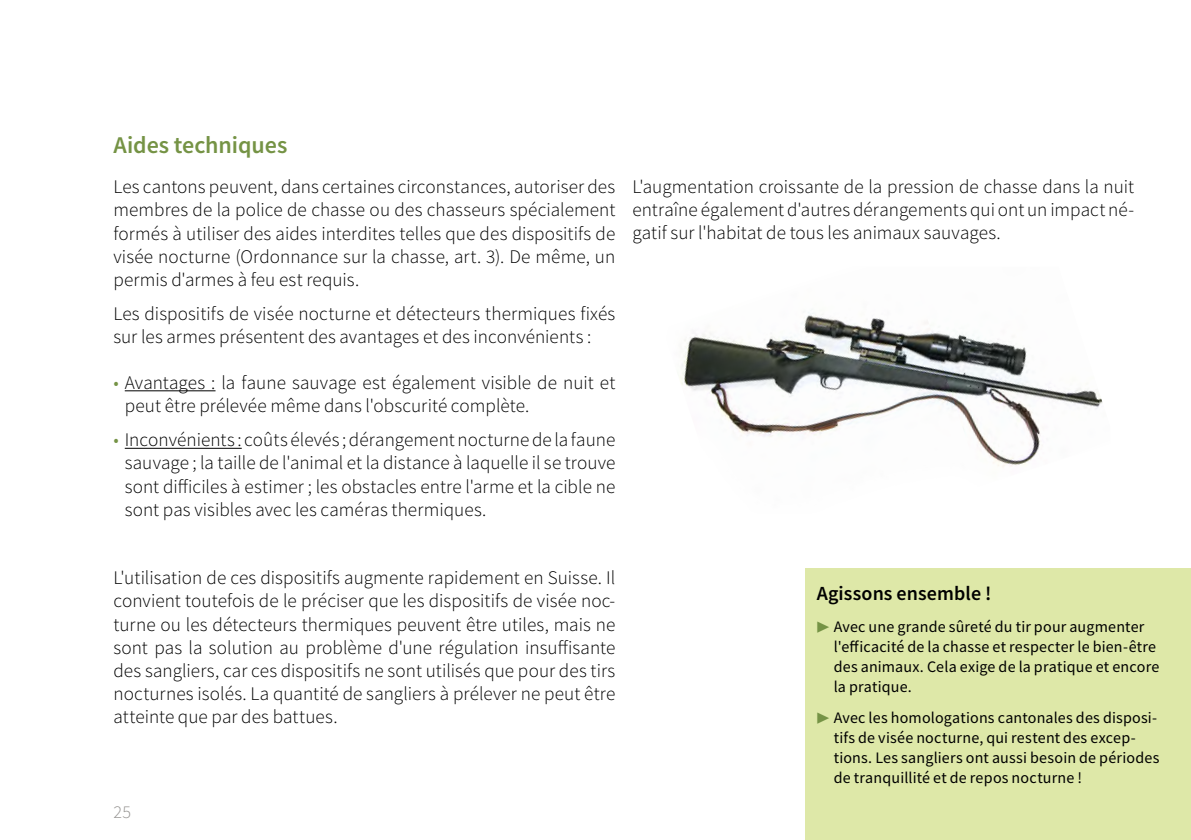
<style>
.page{position:relative;width:1191px;height:840px;background:#fff}
.page>*{position:absolute;margin:0;border:0;box-sizing:border-box;transform-origin:0 0}
.t1{font:600 24px "Source Sans Pro";letter-spacing:-.005em;color:#759345}
.t2{font:600 20px "Source Sans Pro";letter-spacing:.005em;color:#000}
.t3{font:300 19.2px/23px "Source Sans Pro";letter-spacing:.005em;color:#000;text-align:justify}
.t4{font:300 18px "Source Sans Pro";color:#949290}
.t5{font:16px/20px "Source Sans Pro";letter-spacing:.01em;color:#000}
.s1{color:#759345}
.s2{font-weight:300;font-size:14px;color:#759345}
</style>
<div class="page">
<hr style="left:125px;top:390px;width:90px;height:1px;background:#000">
<hr style="left:125px;top:447px;width:117px;height:1px;background:#000">
<img style="left:680px;top:312px;width:423px;height:155px">
<div style="left:805px;top:568px;width:386px;height:271px;background:#dee8a8"></div>
<p class="t1" style="left:113px;top:129px;width:175px">Aides techniques</p>
<p class="t3" style="left:113px;top:175px;width:503px">Les cantons peuvent, dans certaines circonstances, autoriser des membres de la police de chasse ou des chasseurs spécialement formés à utiliser des aides interdites telles que des dispositifs de visée nocturne (Ordonnance sur la chasse, art. 3). De même, un permis d'armes à feu est requis.</p>
<p class="t3" style="left:113px;top:302px;width:503px">Les dispositifs de visée nocturne et détecteurs thermiques fixés sur les armes présentent des avantages et des inconvénients :</p>
<p class="t3" style="left:125px;top:371px;width:492px;text-indent:-11px"><span class="s1">•</span> Avantages : la faune sauvage est également visible de nuit et peut être prélevée même dans l'obscurité complète.</p>
<p class="t3" style="left:125px;top:428px;width:492px;text-indent:-11px"><span class="s1">•</span> Inconvénients : coûts élevés ; dérangement nocturne de la faune sauvage ; la taille de l'animal et la distance à laquelle il se trouve sont difficiles à estimer ; les obstacles entre l'arme et la cible ne sont pas visibles avec les caméras thermiques.</p>
<p class="t3" style="left:632px;top:175px;width:503px">L'augmentation croissante de la pression de chasse dans la nuit entraîne également d'autres dérangements qui ont un impact né&shy;gatif sur l'habitat de tous les animaux sauvages.</p>
<p class="t3" style="left:113px;top:566px;width:503px">L'utilisation de ces dispositifs augmente rapidement en Suisse. Il convient toutefois de le préciser que les dispositifs de visée noc&shy;turne ou les détecteurs thermiques peuvent être utiles, mais ne sont pas la solution au problème d'une régulation insuffisante des sangliers, car ces dispositifs ne sont utilisés que pour des tirs nocturnes isolés. La quantité de sangliers à prélever ne peut être atteinte que par des battues.</p>
<p class="t4" style="left:113px;top:800px;width:19px">25</p>
<p class="t2" style="left:816px;top:580px;width:176px">Agissons ensemble !</p>
<p class="t5" style="left:833px;top:616px;width:327px;text-indent:-17px"><span class="s2">▶</span> Avec une grande sûreté du tir pour augmenter l'efficacité de la chasse et respecter le bien-être des animaux. Cela exige de la pratique et encore la pratique.</p>
<p class="t5" style="left:833px;top:707px;width:327px;text-indent:-17px"><span class="s2">▶</span> Avec les homologations cantonales des disposi&shy;tifs de visée nocturne, qui restent des excep&shy;tions. Les sangliers ont aussi besoin de périodes de tranquillité et de repos nocturne !</p>
</div>
